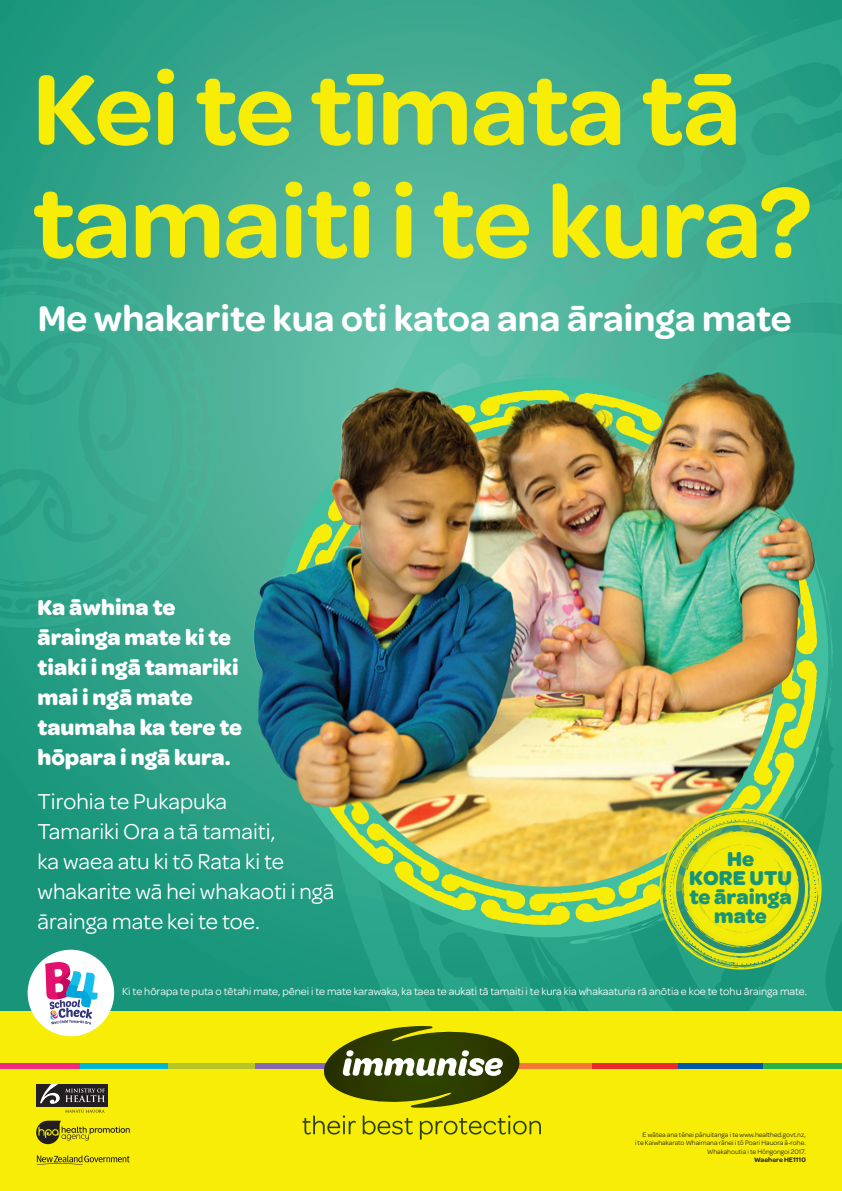
<style>
.page{position:relative;width:842px;height:1191px;background:#fff}
.page>*{position:absolute;margin:0;border:0;box-sizing:border-box;transform-origin:0 0}
.t1{font:600 106.2px/112.9px "Omnes";letter-spacing:-.01em;color:#f7ed07}
.body_text{font:600 37.9px "Omnes";color:#fff}
.body_text-2{font:23px/30px "Omnes";color:#fff}
.body_text-3{font:700 23px/30px "Omnes";color:#fff}
.body_text-4{font:700 21.4px/18.9px "Omnes";color:#159479;text-align:center}
.body_text-5{font:11.2px "Omnes";color:#fff}
.body_text-6{font:7px/8.5px "Omnes";color:#231f20;text-align:right}
.s1{font-weight:600}
</style>
<div class="page">
<div style="left:0;top:398px;width:842px;height:793px;background:#f7ed07"></div>
<svg style="left:0;top:0;width:313px;height:1010px;background:#2b9f85"></svg>
<img style="left:0;top:245px;width:225px;height:387px">
<img style="left:313px;top:0;width:529px;height:1010px">
<div style="left:0;top:1063px;width:81px;height:6px;background:#ee2c7f"></div>
<div style="left:81px;top:1063px;width:87px;height:6px;background:#00b5d1"></div>
<div style="left:168px;top:1063px;width:87px;height:6px;background:#b5c527"></div>
<div style="left:255px;top:1063px;width:87px;height:6px;background:#8768ae"></div>
<div style="left:514px;top:1063px;width:78px;height:6px;background:#f37932"></div>
<div style="left:592px;top:1063px;width:87px;height:6px;background:#e9292a"></div>
<div style="left:678px;top:1063px;width:87px;height:6px;background:#0158a6"></div>
<div style="left:764px;top:1063px;width:78px;height:6px;background:#2ab049"></div>
<svg style="left:302px;top:1115px;width:239px;height:24px"></svg>
<svg style="left:324px;top:1026px;width:196px;height:82px"></svg>
<svg style="left:37px;top:1155px;width:93px;height:9px"></svg>
<svg style="left:36px;top:1120px;width:94px;height:24px"></svg>
<div style="left:37px;top:1084px;width:71px;height:23px;background:#231f20"></div>
<svg style="left:40px;top:1084px;width:65px;height:28px"></svg>
<img style="left:266px;top:373px;width:571px;height:572px">
<img style="left:319px;top:430px;width:457px;height:456px;border-radius:228px">
<img style="left:239px;top:346px;width:593px;height:477px">
<div style="left:28px;top:949px;width:86px;height:87px;background:#fff;border-radius:50%"></div>
<svg style="left:45px;top:962px;width:53px;height:62px"></svg>
<img style="left:659px;top:808px;width:162px;height:162px">
<div style="left:687px;top:835px;width:106px;height:107px;background:#f7ed07;border-radius:50%"></div>
<p class="t1" style="left:33px;top:47px;width:781px">Kei te tīmata tā tamaiti i te kura?</p>
<p class="body_text" style="left:38px;top:291px;width:756px">Me whakarite kua oti katoa ana ārainga mate</p>
<p class="body_text-3" style="left:38px;top:591px;width:206px">Ka āwhina te ārainga mate ki te tiaki i ngā tamariki mai i ngā mate taumaha ka tere te hōpara i ngā kura.</p>
<p class="body_text-2" style="left:38px;top:785px;width:298px">Tirohia te Pukapuka<br>Tamariki Ora a tā tamaiti,<br>ka waea atu ki tō Rata ki te whakarite wā hei whakaoti i ngā ārainga mate kei te toe.</p>
<p class="body_text-4" style="left:689px;top:848px;width:104px">He<br>KORE UTU te ārainga mate</p>
<p class="body_text-5" style="left:122px;top:983px;width:687px">Ki te hōrapa te puta o tētahi mate, pēnei i te mate karawaka, ka taea te aukati tā tamaiti i te kura kia whakaaturia rā anōtia e koe te tohu ārainga mate.</p>
<p class="body_text-6" style="left:635px;top:1129px;width:172px">E wātea ana tēnei pānuitanga i te www.healthed.govt.nz,<br>i te Kaiwhakarato Whaimana rānei i tō Poari Hauora ā-rohe.</p>
<p class="body_text-6" style="left:707px;top:1146px;width:100px">Whakahoutia i te Hōngongoi 2017.<br><span class="s1">Waehere HE1110</span></p>
</div>
